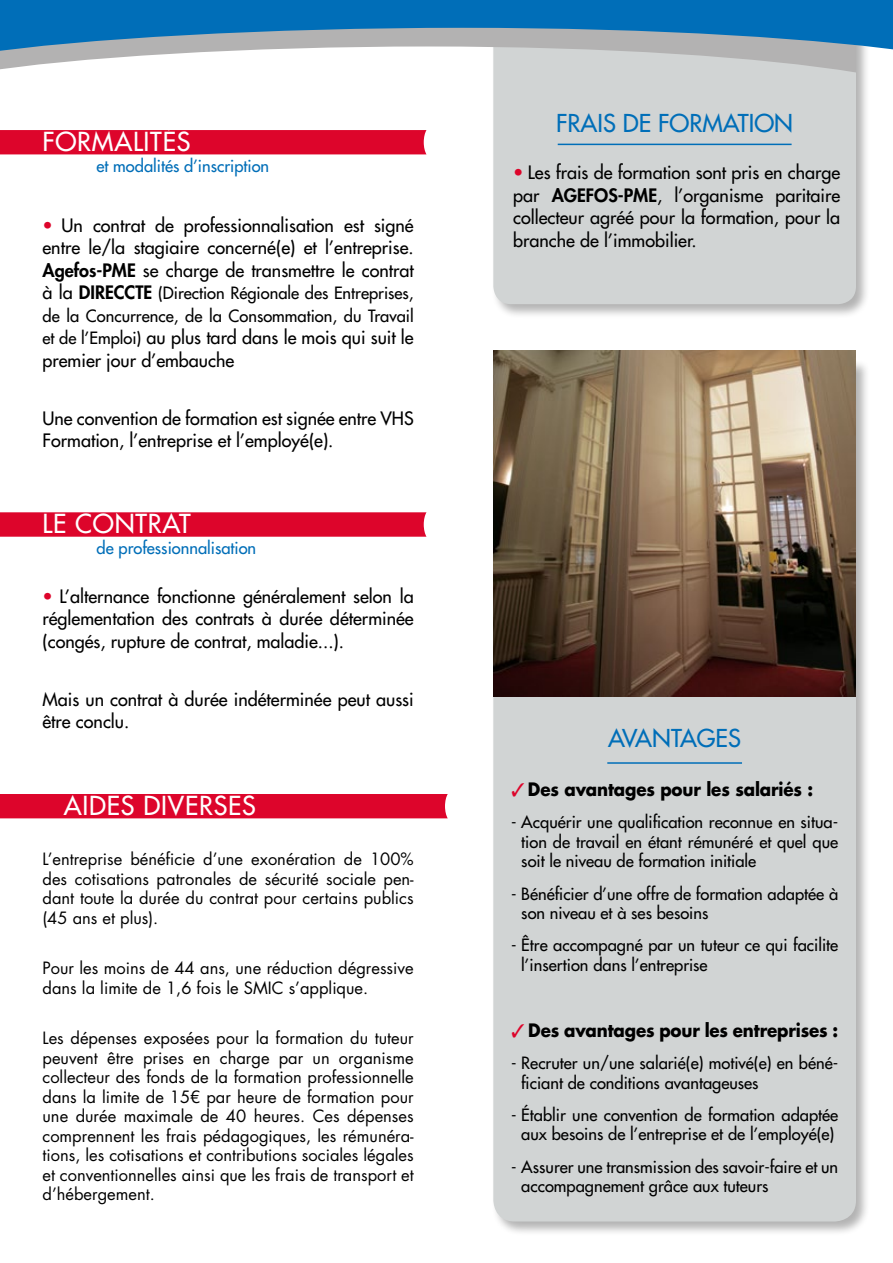
<style>
.page{position:relative;width:893px;height:1263px;background:#fff}
.page>*{position:absolute;margin:0;border:0;box-sizing:border-box;transform-origin:0 0}
.t1{font:500 25.5px "Futura Std";letter-spacing:.03em;color:#fff}
.t2{font:500 24px "Futura Std";color:#006eb8}
.t3{font:500 18px/22.5px "Futura Std";color:#000;text-align:justify}
.t4{font:700 18px "Futura Std";letter-spacing:-.01em;color:#000;scale:.93 1}
.t5{font:16.5px/19.5px "Futura Std";color:#000;text-align:justify}
.t6{font:500 16.5px/19.5px "Futura Std";color:#000}
.t7{font:500 16.5px "Futura Std";color:#006eb8}
.s1{font-weight:800;color:#dd052b}
.s2{font-weight:800}
.s3{font-size:18px}
.s4{font-weight:800;font-size:18px}
.s5{font-size:16.5px}
.s6{color:#dd052b}
</style>
<div class="page">
<div style="left:491px;top:359px;width:379px;height:877px;background:#000;opacity:.3"></div>
<div style="left:493px;top:361px;width:363px;height:860px;background:#d1d4d4"></div>
<div style="left:491px;top:19px;width:379px;height:299px;background:#000;opacity:.3"></div>
<div style="left:493px;top:21px;width:363px;height:283px;background:#d1d4d4;border-radius:18px"></div>
<svg style="left:0;top:54px;width:856px;height:18px"></svg>
<svg style="left:0;top:0;width:893px;height:54px;background:#4389b9"></svg>
<div style="left:0;top:130px;width:426px;height:24px;background:#dd052b"></div>
<svg style="left:0;top:512px;width:426px;height:25px;background:#dd0b30"></svg>
<hr style="left:558px;top:144px;width:234px;height:1px;background:#006eb8">
<hr style="left:607px;top:762px;width:135px;height:2px;background:#006eb8">
<div style="left:0;top:794px;width:448px;height:24px;background:#dd052b"></div>
<img style="left:493px;top:351px;width:362px;height:346px">
<h1 class="t1" style="left:43px;top:126px;width:149px">FORMALITÉS</h1>
<p class="t7" style="left:97px;top:156px;width:174px">et modalités d’inscription</p>
<p class="t3" style="left:43px;top:214px;width:373px"><span class="s1">•</span> Un contrat de professionnalisation est signé entre le/la stagiaire concerné(e) et l’entreprise.<br><span class="s2">Agefos-PME</span> se charge de transmettre le contrat</p>
<p class="t6" style="left:43px;top:282px;width:373px;line-height:22.5px"><span class="s3">à la</span> <span class="s4">DIRECCTE</span> (Direction Régionale des Entreprises, de la Concurrence, de la Consommation, du Travail</p>
<p class="t3" style="left:43px;top:326px;width:373px"><span class="s5">et de l’Emploi)</span> au plus tard dans le mois qui suit le premier jour d’embauche</p>
<p class="t3" style="left:43px;top:407px;width:373px">Une convention de formation est signée entre VHS<br>Formation, l’entreprise et l’employé(e).</p>
<h1 class="t1" style="left:43px;top:508px;width:150px">LE CONTRAT</h1>
<p class="t7" style="left:97px;top:538px;width:161px">de professionnalisation</p>
<p class="t3" style="left:43px;top:585px;width:373px"><span class="s1">•</span> L’alternance fonctionne généralement selon la réglementation des contrats à durée déterminée (congés, rupture de contrat, maladie...).</p>
<p class="t3" style="left:43px;top:688px;width:373px">Mais un contrat à durée indéterminée peut aussi être conclu.</p>
<h1 class="t1" style="left:64px;top:790px;width:194px">AIDES DIVERSES</h1>
<p class="t5" style="left:43px;top:849px;width:373px">L’entreprise bénéficie d’une exonération de 100% des cotisations patronales de sécurité sociale pen&shy;dant toute la durée du contrat pour certains publics (45 ans et plus).</p>
<p class="t5" style="left:43px;top:958px;width:373px">Pour les moins de 44 ans, une réduction dégressive dans la limite de 1,6 fois le SMIC s’applique.</p>
<p class="t5" style="left:43px;top:1028px;width:373px">Les dépenses exposées pour la formation du tuteur peuvent être prises en charge par un organisme collecteur des fonds de la formation professionnelle dans la limite de 15€ par heure de formation pour une durée maximale de 40 heures. Ces dépenses comprennent les frais pédagogiques, les rémunéra&shy;tions, les cotisations et contributions sociales légales et conventionnelles ainsi que les frais de transport et d’hébergement.</p>
<h2 class="t2" style="left:556px;top:108px;width:238px">FRAIS DE FORMATION</h2>
<p class="t3" style="left:513px;top:162px;width:329px"><span class="s1">•</span> Les frais de formation sont pris en charge par <span class="s2">AGEFOS-PME</span>, l’organisme paritaire collecteur agréé pour la formation, pour la branche de l’immobilier.</p>
<h2 class="t2" style="left:608px;top:723px;width:134px">AVANTAGES</h2>
<p class="t4" style="left:511px;top:777px;width:326px"><span class="s6">✓</span> Des avantages pour les salariés :</p>
<p class="t6" style="left:521px;top:812px;width:318px;text-align:justify;text-indent:-10px">- Acquérir une qualification reconnue en situa&shy;tion de travail en étant rémunéré et quel que soit le niveau de formation initiale</p>
<p class="t6" style="left:521px;top:884px;width:318px;text-indent:-10px">- Bénéficier d’une offre de formation adaptée à son niveau et à ses besoins</p>
<p class="t6" style="left:521px;top:935px;width:318px;text-indent:-10px">- Être accompagné par un tuteur ce qui facilite l’insertion dans l’entreprise</p>
<p class="t4" style="left:511px;top:1018px;width:353px"><span class="s6">✓</span> Des avantages pour les entreprises :</p>
<p class="t6" style="left:521px;top:1053px;width:318px;text-indent:-10px">- Recruter un/une salarié(e) motivé(e) en béné&shy;ficiant de conditions avantageuses</p>
<p class="t6" style="left:511px;top:1105px;width:329px;text-align:center">- Établir une convention de formation adaptée aux besoins de l’entreprise et de l’employé(e)</p>
<p class="t6" style="left:521px;top:1157px;width:318px;text-indent:-10px">- Assurer une transmission des savoir-faire et un accompagnement grâce aux tuteurs</p>
</div>
